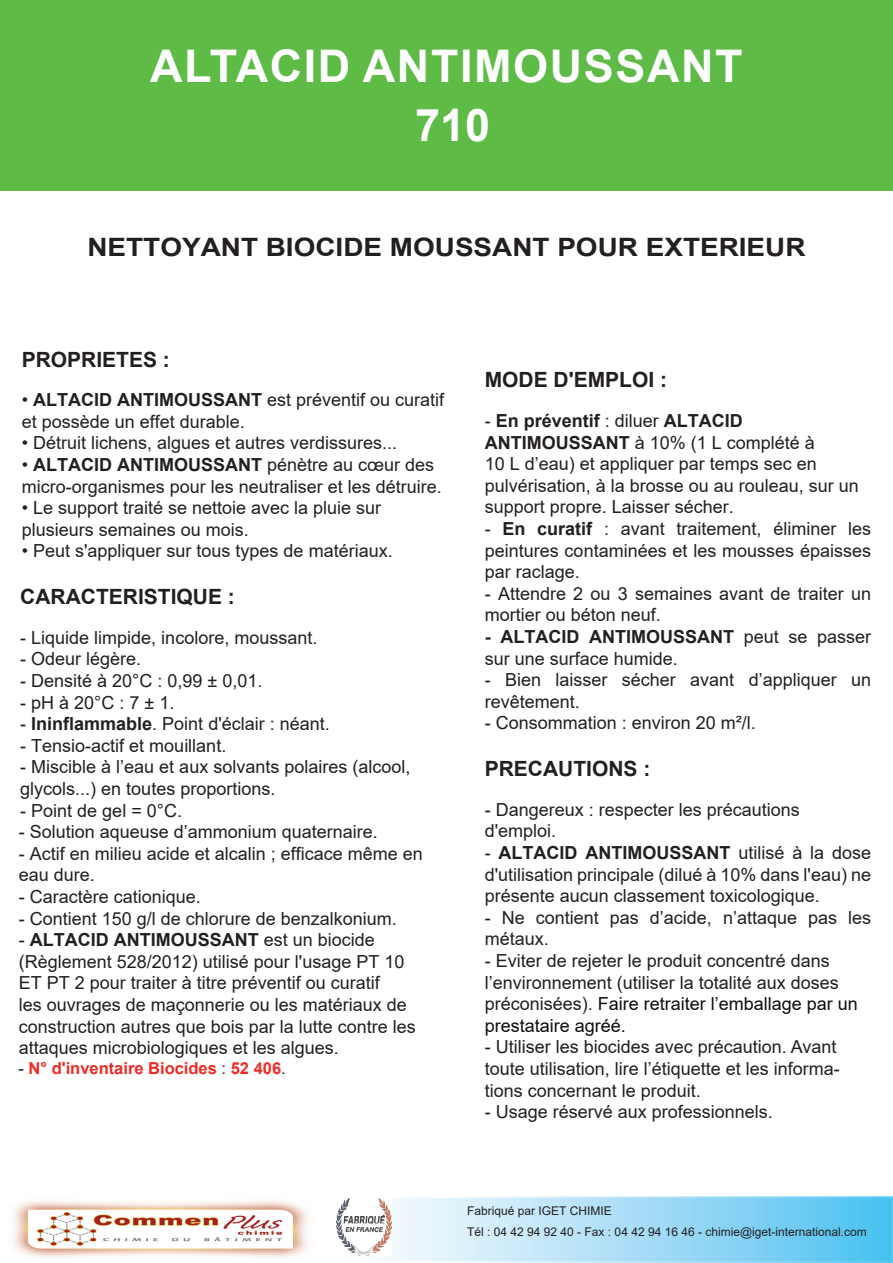
<style>
.page{position:relative;width:893px;height:1263px;background:#fff}
.page>*{position:absolute;margin:0;border:0;box-sizing:border-box;transform-origin:0 0}
.t1{font:700 45px "Arial";letter-spacing:.035em;color:#fff}
.t2{font:700 25.35px "Arial";color:#231f20;scale:1.1 1}
.t3{font:700 21px "Arial";color:#231f20}
.t4{font:18px/21.6px "Arial";color:#231f20}
.t5{font:700 18px "Arial";color:#231f20}
.t6{font:700 16.5px "Arial";color:#ee2b24}
.t7{font:12px/21px "Arial";color:#231f20}
.s1{font-weight:400}
.s2{font-weight:700}
.s3{font-weight:400;color:#231f20}
.s4{color:#ee2c26}
.s5{color:#0e0c0f}
</style>
<div class="page">
<div style="left:0;top:0;width:893px;height:190px;background:#5dbb46"></div>
<svg style="left:336px;top:1199px;width:554px;height:61px;background:#a4dcf6"></svg>
<div style="left:1px;top:1196px;width:892px;height:67px;border:2px solid #fff"></div>
<img style="left:337px;top:1199px;width:55px;height:57px">
<img style="left:7px;top:1197px;width:308px;height:61px">
<h1 class="t1" style="left:150px;top:35px;width:431px">ALTACID ANTIMOUSS</h1>
<h1 class="t1" style="left:647px;top:35px;width:97px">ANT</h1>
<h1 class="t1" style="left:415px;top:93px;width:77px">710</h1>
<h2 class="t2" style="left:87px;top:229px;width:36px">Netto</h2>
<h2 class="t2" style="left:182px;top:229px;width:36px">yant</h2>
<h2 class="t2" style="left:266px;top:229px;width:172px">BIOCIDE MOUSS</h2>
<h2 class="t2" style="left:492px;top:229px;width:286px">ANT POUR EXTERIEUR</h2>
<p class="t3" style="left:22px;top:344px;width:150px">PROPRIETES :</p>
<p class="t5" style="left:22px;top:387px;width:179px"><span class="s1">•</span> ALTACID ANTIMOUSS</p>
<p class="t4" style="left:22px;top:389px;width:424px;text-indent:203px"><span class="s2">ANT</span> est préventif ou curatif et possède un effet durable.</p>
<p class="t4" style="left:22px;top:432px;width:377px">• Détruit lichens, algues et autres verdissures...</p>
<p class="t5" style="left:22px;top:452px;width:179px"><span class="s1">•</span> ALTACID ANTIMOUSS</p>
<p class="t4" style="left:22px;top:454px;width:422px;text-indent:203px"><span class="s2">ANT</span> pénètre au cœur des micro-organismes pour les neutraliser et les détruire.</p>
<p class="t4" style="left:22px;top:497px;width:361px">• Le support traité se nettoie avec la pluie sur plusieurs semaines ou mois.</p>
<p class="t4" style="left:22px;top:540px;width:372px">• Peut s'appliquer sur tous types de matériaux.</p>
<p class="t3" style="left:20px;top:582px;width:216px">CARACTERISTIQUE :</p>
<p class="t4" style="left:20px;top:626px;width:299px">- Liquide limpide, incolore, moussant.</p>
<p class="t4" style="left:20px;top:648px;width:123px">- Odeur légère.</p>
<p class="t4" style="left:20px;top:670px;width:244px">- Densité à 20°C : 0,99 ± 0,01.</p>
<p class="t4" style="left:20px;top:691px;width:156px">- pH à 20°C : 7 ± 1.</p>
<p class="t4" style="left:20px;top:713px;width:311px">- <span class="s2">Ininflammable</span>. Point d'éclair : néant.</p>
<p class="t4" style="left:20px;top:734px;width:208px">- Tensio-actif et mouillant.</p>
<p class="t4" style="left:20px;top:756px;width:392px">- Miscible à l’eau et aux solvants polaires (alcool, glycols...) en toutes proportions.</p>
<p class="t4" style="left:20px;top:799px;width:163px">- Point de gel = 0°C.</p>
<p class="t4" style="left:19px;top:821px;width:361px">- Solution aqueuse d’ammonium quaternaire.</p>
<p class="t4" style="left:19px;top:842px;width:406px">- Actif en milieu acide et alcalin ; efficace même en eau dure.</p>
<p class="t4" style="left:19px;top:886px;width:184px">- Caractère cationique.</p>
<p class="t4" style="left:19px;top:907px;width:380px">- Contient 150 g/l de chlorure de benzalkonium.</p>
<p class="t4" style="left:19px;top:929px;width:399px">- <span class="s2">ALTACID ANTImoussANT</span> est un biocide (Règlement 528/2012) utilisé pour l'usage PT 10<br>ET PT 2 pour traiter à titre préventif ou curatif<br>les ouvrages de maçonnerie ou les matériaux de construction autres que bois par la lutte contre les attaques microbiologiques et les algues.</p>
<p class="t6" style="left:19px;top:1056px;width:269px"><span class="s3">-</span> N° d'inventaire B<span class="s4">iocides</span> <span class="s3">:</span> 52 406<span class="s3">.</span></p>
<p class="t3" style="left:485px;top:365px;width:184px">MODE D'EMPLOI :</p>
<p class="t4" style="left:485px;top:410px;width:376px">- <span class="s2">En préventif</span> : diluer <span class="s2">ALTACID ANTImoussANT</span> à 10% (1 L complété à<br>10 L d’eau) et appliquer par temps sec en pulvérisation, à la brosse ou au rouleau, sur un support propre. Laisser sécher.</p>
<p class="t4" style="left:485px;top:518px;width:388px;text-align:justify">- <span class="s2">En curatif</span> : avant traitement, éliminer les peintures contaminées et les mousses épaisses par raclage.</p>
<p class="t4" style="left:485px;top:582px;width:388px">- Attendre 2 ou 3 semaines avant de traiter un mortier ou béton neuf.</p>
<p class="t4" style="left:485px;top:626px;width:388px"><span class="s2">- ALTACID ANTImoussANT</span> peut se passer sur une surface humide.</p>
<p class="t4" style="left:485px;top:669px;width:388px">- Bien laisser sécher avant d’appliquer un revêtement.</p>
<p class="t4" style="left:485px;top:712px;width:273px">- Consommation : environ 20 m²/l.</p>
<p class="t3" style="left:485px;top:754px;width:167px">PRECAUTIONS :</p>
<p class="t4" style="left:485px;top:798px;width:317px">- Dangereux : respecter les précautions d'emploi.</p>
<p class="t4" style="left:485px;top:842px;width:388px;text-align:justify">- <span class="s2">ALTACID ANTImoussANT</span> utilisé à la dose d'utilisation principale (dilué à 10% dans l'eau) ne présente aucun classement toxicologique.</p>
<p class="t4" style="left:485px;top:906px;width:388px">- Ne contient pas d’acide, n’attaque pas les métaux.</p>
<p class="t4" style="left:485px;top:950px;width:375px">- Eviter de rejeter le produit concentré dans l’environnement (utiliser la totalité aux doses préconisées). <span class="s5">Faire retraiter l’emballage par un prestataire agréé.</span></p>
<p class="t4" style="left:485px;top:1036px;width:357px">- Utiliser les biocides avec précaution. Avant toute utilisation, lire l’étiquette et les informa&shy;tions concernant le produit.</p>
<p class="t4" style="left:485px;top:1101px;width:290px">- Usage réservé aux professionnels.</p>
<p class="t7" style="left:467px;top:1200px;width:401px">Fabriqué par IGET CHIMIE<br>Tél : 04 42 94 92 40 - Fax : 04 42 94 16 46 - chimie@iget-international.com</p>
</div>
